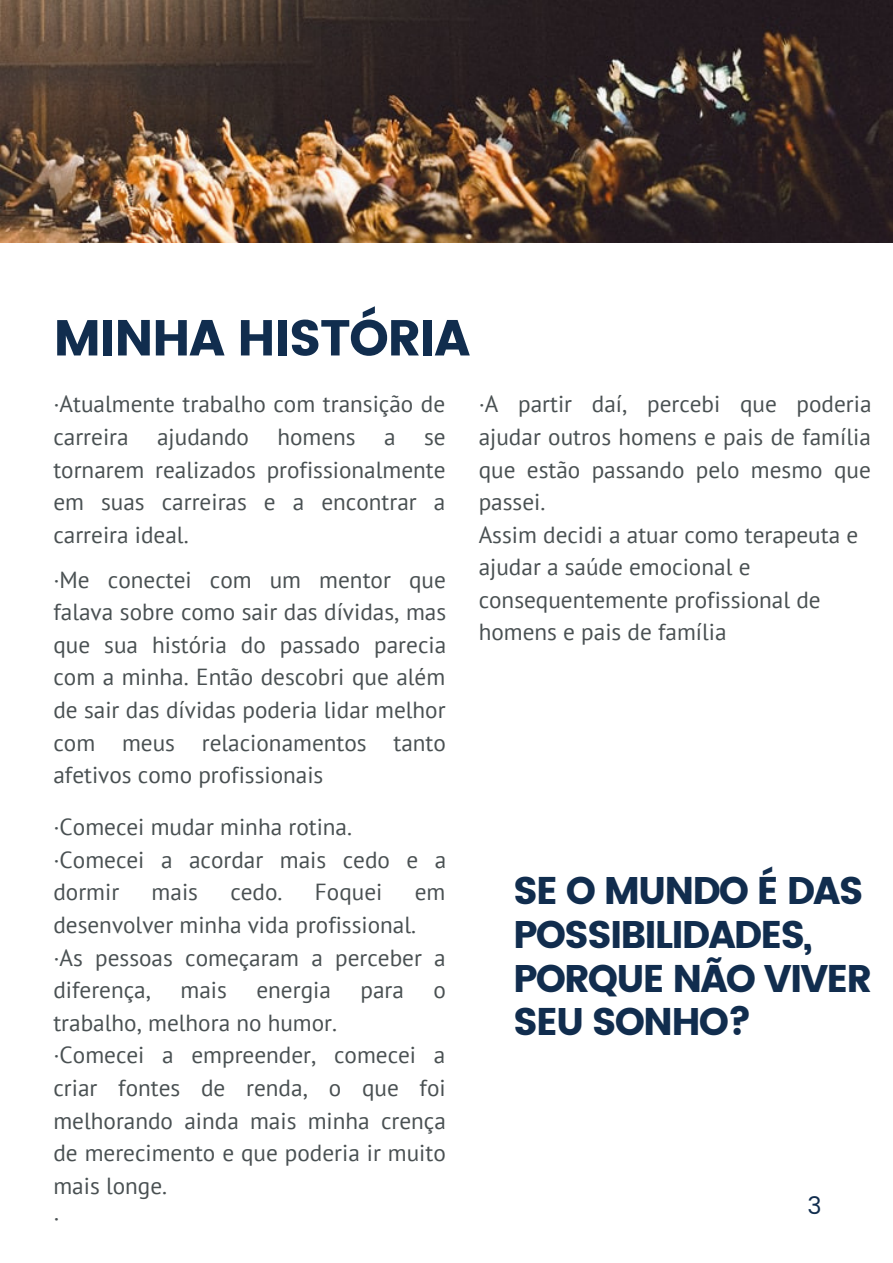
<style>
.page{position:relative;width:893px;height:1263px;background:#fff}
.page>*{position:absolute;margin:0;border:0;box-sizing:border-box;transform-origin:0 0}
.t1{font:50.4px "Poppins";letter-spacing:-.03em;color:#112d4e}
.t2{font:38.4px/43.8px "Poppins";letter-spacing:-.05em;color:#112d4e}
.t3{font:24px "Poppins";color:#112d4e}
.t4{font:23.25px/32.5px "PT Sans";color:#495052}
</style>
<div class="page">
<img style="left:0;top:0;width:892px;height:243px">
<h1 class="t1" style="left:53px;top:309px;width:418px">MINHA HISTÓRIA</h1>
<p class="t4" style="left:53px;top:387px;width:393px;text-align:justify">·Atualmente trabalho com transição de carreira ajudando homens a se tornarem realizados profissionalmente em suas carreiras e a encontrar a carreira ideal.</p>
<p class="t4" style="left:53px;top:563px;width:394px;text-align:justify">·Me conectei com um mentor que falava sobre como sair das dívidas, mas que sua história do passado parecia com a minha. Então descobri que além de sair das dívidas poderia lidar melhor com meus relacionamentos tanto afetivos como profissionais</p>
<p class="t4" style="left:53px;top:810px;width:394px">·Comecei mudar minha rotina. ·Comecei a acordar mais cedo e a dormir</p>
<p class="t4" style="left:151px;top:875px;width:48px">mais</p>
<p class="t4" style="left:230px;top:875px;width:54px">cedo.</p>
<p class="t4" style="left:315px;top:875px;width:69px">Foquei</p>
<p class="t4" style="left:53px;top:875px;width:394px;text-indent:361px">em desenvolver minha vida profissional. ·As pessoas começaram a perceber a diferença,</p>
<p class="t4" style="left:180px;top:973px;width:48px">mais</p>
<p class="t4" style="left:256px;top:973px;width:76px">energia</p>
<p class="t4" style="left:360px;top:973px;width:45px">para</p>
<p class="t4" style="left:433px;top:973px;width:14px">o</p>
<p class="t4" style="left:53px;top:1006px;width:394px">trabalho, melhora no humor.<br>·Comecei a empreender, comecei a criar fontes de renda, o que foi melhorando ainda mais minha crença de merecimento e que poderia ir muito mais longe.<br>·</p>
<p class="t4" style="left:478px;top:387px;width:394px">·A partir daí, percebi que poderia ajudar outros homens e pais de família que estão passando pelo mesmo que passei.<br>Assim decidi a atuar como terapeuta e ajudar a saúde emocional e consequentemente profissional de homens e pais de família</p>
<h2 class="t2" style="left:513px;top:869px;width:360px">SE O MUNDO É DAS<br>POSSIBILIDADES,<br>PORQUE NÃO VIVER<br>SEU SONHO?</h2>
<p class="t3" style="left:807px;top:1188px;width:16px">3</p>
</div>
